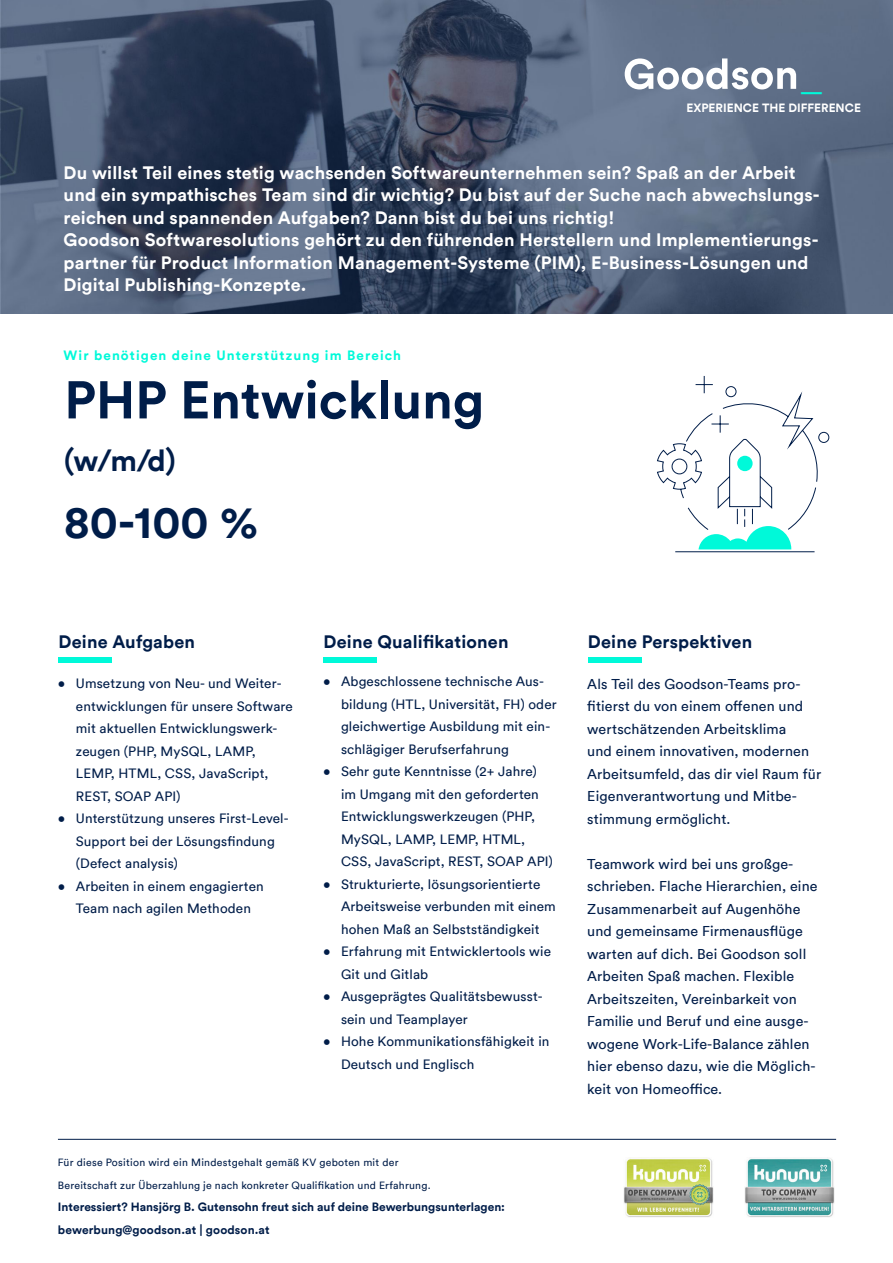
<style>
.page{position:relative;width:893px;height:1263px;background:#fff}
.page>*{position:absolute;margin:0;border:0;box-sizing:border-box;transform-origin:0 0}
.t1{font:700 52.5px "Circular";color:#001d49}
.t2{font:700 45px "Circular";color:#001d49}
.t3{font:41.55px "Myriad Pro";color:#00f9d9}
.t4{font:700 30px "Circular";color:#001d49}
.t5{font:700 18px/22.5px "Circular";letter-spacing:.01em;color:#fff}
.t6{font:700 18px "Circular";letter-spacing:.01em;color:#001d49}
.t7{font:14.25px/22.5px "Circular";letter-spacing:.01em;color:#001d49}
.t8{font:13.5px/22.5px "Circular";letter-spacing:.01em;color:#001d49}
.t9{font:700 13.5px "Circular";letter-spacing:.08em;color:#00f9d9}
.t10{font:700 12px "Circular";color:#001d49}
.t11{font:700 12px "Circular";color:#fff}
.t12{font:10.5px "Circular";letter-spacing:.02em;color:#001d49}
</style>
<div class="page">
<div style="left:324px;top:658px;width:53px;height:5px;background:#00f9d9"></div>
<div style="left:589px;top:658px;width:53px;height:5px;background:#00f9d9"></div>
<div style="left:58px;top:658px;width:54px;height:5px;background:#00f9d9"></div>
<hr style="left:675px;top:551px;width:139px;height:1px;background:#001d49">
<svg style="left:657px;top:376px;width:172px;height:173px"></svg>
<hr style="left:58px;top:1139px;width:778px;height:1px;background:#001d49">
<img style="left:624px;top:1158px;width:89px;height:59px">
<img style="left:745px;top:1158px;width:90px;height:59px">
<img style="left:0;top:0;width:893px;height:314px">
<svg style="left:625px;top:58px;width:171px;height:31px"></svg>
<h3 class="t3" style="left:801px;top:49px;width:22px">_</h3>
<p class="t11" style="left:686px;top:100px;width:176px">EXPERIENCE THE DIFFERENCE</p>
<p class="t5" style="left:64px;top:161px;width:758px">Du willst Teil eines stetig wachsenden Softwareunternehmen sein? Spaß an der Arbeit und ein sympathisches Team sind dir wichtig? Du bist auf der Suche nach abwechslungs&shy;reichen und spannenden Aufgaben? Dann bist du bei uns richtig!<br>Goodson Softwaresolutions gehört zu den führenden Herstellern und Implementierungs&shy;partner für Product Information Management-Systeme (PIM), E-Business-Lösungen und Digital Publishing-Konzepte.</p>
<p class="t9" style="left:64px;top:347px;width:339px">Wir benötigen deine Unterstützung im Bereich</p>
<p class="t1" style="left:64px;top:366px;width:421px">PHP Entwicklung</p>
<p class="t4" style="left:64px;top:441px;width:113px">(w/m/d)</p>
<p class="t2" style="left:64px;top:494px;width:195px">80-100 %</p>
<p class="t6" style="left:58px;top:630px;width:138px">Deine Aufgaben</p>
<p class="t6" style="left:324px;top:630px;width:187px">Deine Qualifikationen</p>
<p class="t6" style="left:588px;top:630px;width:166px">Deine Perspektiven</p>
<p class="t8" style="left:76px;top:672px;width:218px;text-indent:-18px">• Umsetzung von Neu- und Weiter&shy;entwicklungen für unsere Software mit aktuellen Entwicklungswerk&shy;zeugen (PHP, MySQL, LAMP,<br>LEMP, HTML, CSS, JavaScript,<br>REST, SOAP API)</p>
<p class="t8" style="left:76px;top:807px;width:214px;text-indent:-18px">• Unterstützung unseres First-Level-<br>Support bei der Lösungsfindung (Defect analysis)</p>
<p class="t8" style="left:58px;top:875px;width:207px;text-align:center">• Arbeiten in einem engagierten<br>Team nach agilen Methoden</p>
<p class="t8" style="left:341px;top:670px;width:217px;text-indent:-18px">• Abgeschlossene technische Aus&shy;bildung (HTL, Universität, FH) oder gleichwertige Ausbildung mit ein&shy;schlägiger Berufserfahrung</p>
<p class="t8" style="left:341px;top:760px;width:213px;text-indent:-18px">• Sehr gute Kenntnisse (2+ Jahre) im Umgang mit den geforderten<br>Entwicklungswerkzeugen (PHP,<br>MySQL, LAMP, LEMP, HTML,<br>CSS, JavaScript, REST, SOAP API)</p>
<p class="t8" style="left:341px;top:872px;width:216px;text-indent:-18px">• Strukturierte, lösungsorientierte<br>Arbeitsweise verbunden mit einem hohen Maß an Selbstständigkeit</p>
<p class="t8" style="left:341px;top:940px;width:211px;text-indent:-18px">• Erfahrung mit Entwicklertools wie<br>Git und Gitlab</p>
<p class="t8" style="left:341px;top:985px;width:203px;text-indent:-18px">• Ausgeprägtes Qualitätsbewusst&shy;sein und Teamplayer</p>
<p class="t8" style="left:341px;top:1030px;width:210px;text-indent:-18px">• Hohe Kommunikationsfähigkeit in<br>Deutsch und Englisch</p>
<p class="t12" style="left:58px;top:1156px;width:342px">Für diese Position wird ein Mindestgehalt gemäß KV geboten mit der</p>
<p class="t12" style="left:58px;top:1179px;width:374px">Bereitschaft zur Überzahlung je nach konkreter Qualifikation und Erfahrung.</p>
<p class="t10" style="left:58px;top:1199px;width:449px">Interessiert? Hansjörg B. Gutensohn freut sich auf deine Bewerbungsunterlagen:</p>
<p class="t10" style="left:58px;top:1222px;width:213px">bewerbung@goodson.at | goodson.at</p>
<p class="t7" style="left:587px;top:672px;width:235px">Als Teil des Goodson-Teams pro&shy;fitierst du von einem offenen und wertschätzenden Arbeitsklima<br>und einem innovativen, modernen<br>Arbeitsumfeld, das dir viel Raum für<br>Eigenverantwortung und Mitbe&shy;stimmung ermöglicht.</p>
<p class="t7" style="left:587px;top:852px;width:232px">Teamwork wird bei uns großge&shy;schrieben. Flache Hierarchien, eine<br>Zusammenarbeit auf Augenhöhe und gemeinsame Firmenausflüge warten auf dich. Bei Goodson soll<br>Arbeiten Spaß machen. Flexible<br>Arbeitszeiten, Vereinbarkeit von<br>Familie und Beruf und eine ausge&shy;wogene Work-Life-Balance zählen hier ebenso dazu, wie die Möglich&shy;keit von Homeoffice.</p>
</div>
